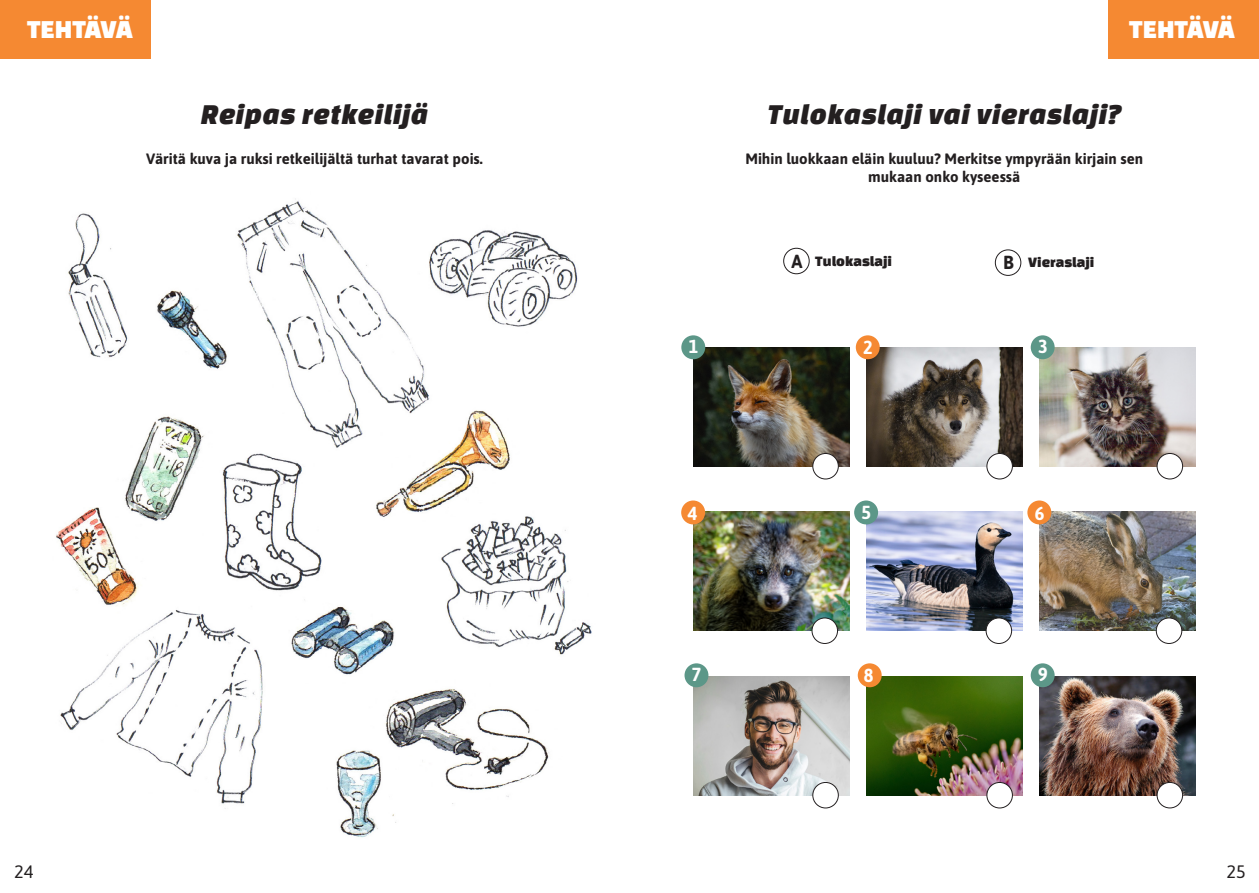
<style>
.page{position:relative;width:1259px;height:893px;background:#fff}
.page>*{position:absolute;margin:0;border:0;box-sizing:border-box;transform-origin:0 0}
.t1{font:italic 30px "Changa One";color:#231f20}
.t2{font:27px "Changa One";letter-spacing:-.015em;color:#fff}
.Leipis_ensirivi{font:700 18.9px "Asap";color:#fff;scale:.95 1}
.Leipis_ensirivi-2{font:700 18.9px "Asap";color:#231f20;scale:.95 1}
.Sivunumerot{font:18px "Asap";color:#231f20}
.t3{font:700 15px/18px "Asap";color:#231f20;text-align:center}
.Leipis_ensirivi-3{font:15px "Changa One";color:#231f20}
</style>
<div class="page">
<div style="left:0;top:0;width:151px;height:58px;background:#f58932"></div>
<img style="left:56px;top:198px;width:536px;height:640px">
<div style="left:1108px;top:0;width:151px;height:58px;background:#f58932"></div>
<img style="left:693px;top:347px;width:156px;height:119px">
<div style="left:681px;top:335px;width:24px;height:24px;background:#5c9788;border-radius:50%"></div>
<img style="left:866px;top:347px;width:156px;height:119px">
<img style="left:1039px;top:347px;width:156px;height:119px">
<img style="left:693px;top:512px;width:156px;height:119px">
<img style="left:866px;top:512px;width:156px;height:119px">
<img style="left:1039px;top:512px;width:156px;height:119px">
<img style="left:693px;top:676px;width:156px;height:119px">
<img style="left:866px;top:676px;width:156px;height:119px">
<div style="left:681px;top:500px;width:24px;height:24px;background:#f58932;border-radius:50%"></div>
<div style="left:856px;top:335px;width:23px;height:24px;background:#f58932;border-radius:50%"></div>
<div style="left:1030px;top:335px;width:24px;height:24px;background:#5c9788;border-radius:50%"></div>
<div style="left:854px;top:500px;width:24px;height:24px;background:#5c9788;border-radius:50%"></div>
<div style="left:857px;top:663px;width:24px;height:24px;background:#f58932;border-radius:50%"></div>
<div style="left:1027px;top:500px;width:24px;height:24px;background:#f58932;border-radius:50%"></div>
<div style="left:684px;top:663px;width:24px;height:24px;background:#5c9788;border-radius:50%"></div>
<img style="left:1039px;top:676px;width:156px;height:119px">
<div style="left:1030px;top:663px;width:24px;height:24px;background:#5c9788;border-radius:50%"></div>
<div style="left:813px;top:453px;width:25px;height:26px;background:#fff;border-radius:50%"></div>
<div style="left:812px;top:453px;width:26px;height:26px;border:1px solid #231f20;border-radius:50%"></div>
<div style="left:987px;top:453px;width:25px;height:26px;background:#fff;border-radius:50%"></div>
<div style="left:986px;top:453px;width:26px;height:26px;border:1px solid #231f20;border-radius:50%"></div>
<div style="left:1157px;top:453px;width:25px;height:26px;background:#fff;border-radius:50%"></div>
<div style="left:1157px;top:453px;width:25px;height:26px;border:1px solid #231f20;border-radius:50%"></div>
<div style="left:812px;top:618px;width:25px;height:25px;background:#fff;border-radius:50%"></div>
<div style="left:812px;top:618px;width:25px;height:26px;border:1px solid #231f20;border-radius:50%"></div>
<div style="left:986px;top:618px;width:25px;height:25px;background:#fff;border-radius:50%"></div>
<div style="left:986px;top:618px;width:25px;height:26px;border:1px solid #231f20;border-radius:50%"></div>
<div style="left:1156px;top:618px;width:25px;height:25px;background:#fff;border-radius:50%"></div>
<div style="left:1156px;top:618px;width:26px;height:26px;border:1px solid #231f20;border-radius:50%"></div>
<div style="left:813px;top:782px;width:25px;height:26px;background:#fff;border-radius:50%"></div>
<div style="left:812px;top:782px;width:26px;height:26px;border:1px solid #231f20;border-radius:50%"></div>
<div style="left:987px;top:782px;width:25px;height:26px;background:#fff;border-radius:50%"></div>
<div style="left:986px;top:782px;width:26px;height:26px;border:1px solid #231f20;border-radius:50%"></div>
<div style="left:1157px;top:782px;width:25px;height:26px;background:#fff;border-radius:50%"></div>
<div style="left:1157px;top:782px;width:25px;height:26px;border:1px solid #231f20;border-radius:50%"></div>
<div style="left:783px;top:248px;width:26px;height:26px;border:1px solid #231f20;border-radius:50%"></div>
<div style="left:995px;top:250px;width:26px;height:26px;border:1px solid #231f20;border-radius:50%"></div>
<p class="t2" style="left:27px;top:14px;width:107px">TEHTÄVÄ</p>
<p class="t1" style="left:201px;top:98px;width:229px">Reipas retkeilijä</p>
<p class="t3" style="left:146px;top:149px;width:338px">Väritä kuva ja ruksi retkeilijältä turhat tavarat pois.</p>
<p class="t2" style="left:1129px;top:14px;width:107px">TEHTÄVÄ</p>
<p class="t1" style="left:767px;top:98px;width:355px">Tulokaslaji vai vieraslaji?</p>
<p class="t3" style="left:745px;top:149px;width:399px">Mihin luokkaan eläin kuuluu? Merkitse ympyrään kirjain sen mukaan onko kyseessä</p>
<p class="Leipis_ensirivi" style="left:689px;top:333px;width:12px">1</p>
<p class="Leipis_ensirivi" style="left:687px;top:500px;width:12px">4</p>
<p class="Leipis_ensirivi-2" style="left:791px;top:248px;width:13px">A</p>
<p class="Leipis_ensirivi-2" style="left:1003px;top:249px;width:13px">B</p>
<p class="Leipis_ensirivi-3" style="left:815px;top:253px;width:78px">Tulokaslaji</p>
<p class="Leipis_ensirivi-3" style="left:1028px;top:254px;width:68px">Vieraslaji</p>
<p class="Leipis_ensirivi" style="left:863px;top:334px;width:12px">2</p>
<p class="Leipis_ensirivi" style="left:1038px;top:333px;width:12px">3</p>
<p class="Leipis_ensirivi" style="left:861px;top:499px;width:12px">5</p>
<p class="Leipis_ensirivi" style="left:1034px;top:500px;width:12px">6</p>
<p class="Leipis_ensirivi" style="left:692px;top:661px;width:12px">7</p>
<p class="Leipis_ensirivi" style="left:1038px;top:661px;width:12px">9</p>
<p class="Leipis_ensirivi" style="left:864px;top:662px;width:12px">8</p>
<p class="Sivunumerot" style="left:14px;top:854px;width:21px">24</p>
<p class="Sivunumerot" style="left:14px;top:859px;width:21px">24</p>
<p class="Sivunumerot" style="left:1226px;top:859px;width:21px">25</p>
</div>
